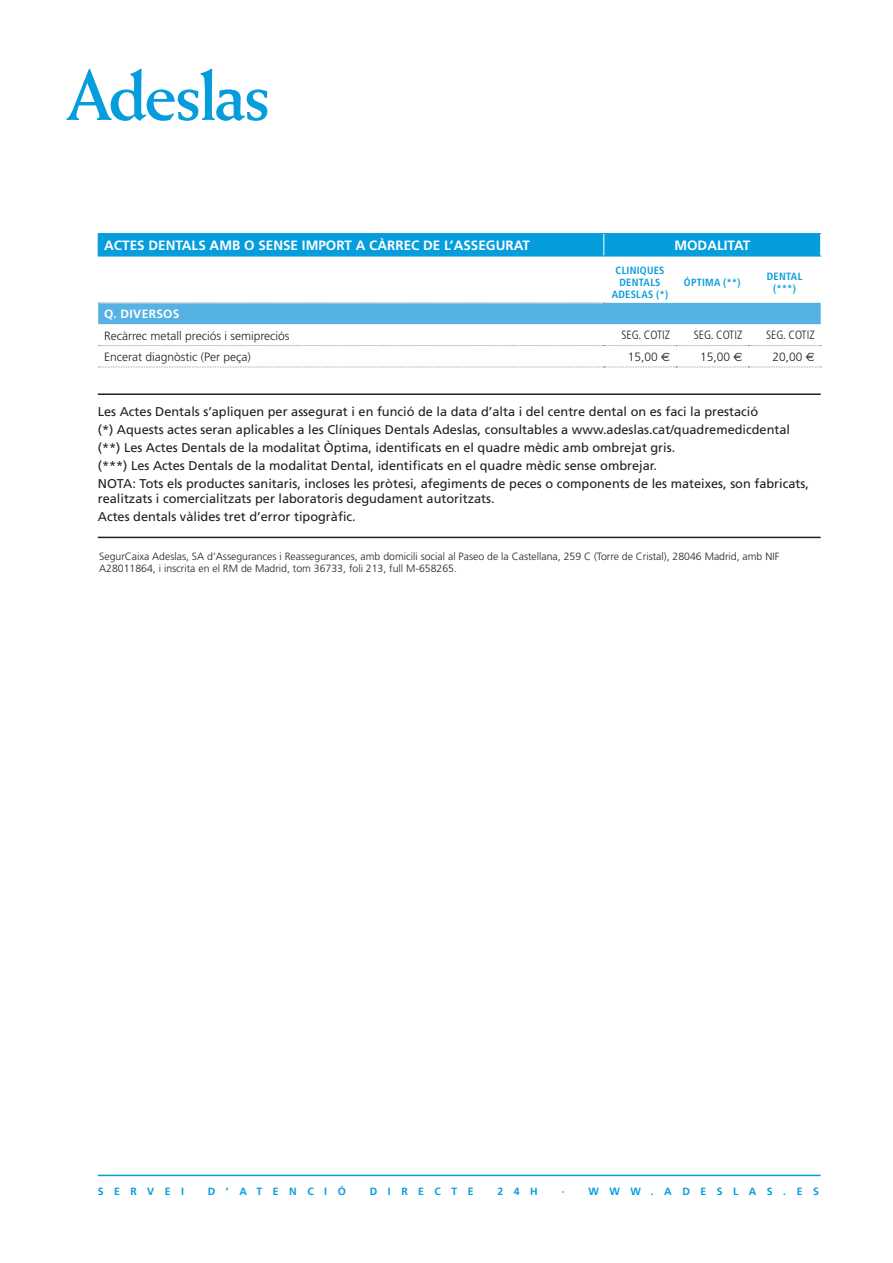
<style>
.page{position:relative;width:893px;height:1263px;background:#fff}
.page>*{position:absolute;margin:0;border:0;box-sizing:border-box;transform-origin:0 0}
.t1{font:700 13.5px "Frutiger";color:#fff}
.t2{font:12.75px/18px "Frutiger";color:#231f20}
.t3{font:300 12px "Frutiger";color:#231f20}
.t4{font:300 condensed 12px "Frutiger";color:#231f20}
.t5{font:700 12px "Frutiger";letter-spacing:.03em;color:#fff}
.t6{font:300 10.5px/12px "Frutiger";color:#231f20}
.t7{font:700 condensed 10.5px/12px "Frutiger";letter-spacing:.025em;color:#069ddc;text-align:center}
.t8{font:700 10.5px "Frutiger";letter-spacing:1em;color:#069ddc}
.s1{font-family:"Euro Sans";font-weight:400}
</style>
<div class="page">
<hr style="left:98px;top:1175px;width:723px;height:1px;background:#069ddc">
<hr style="left:98px;top:393px;width:723px;height:2px;background:#231f20">
<hr style="left:98px;top:537px;width:723px;height:1px;background:#231f20">
<hr style="left:98px;top:233px;width:506px;height:1px;background:#069ddc">
<div style="left:98px;top:234px;width:723px;height:22px;background:#069ddc"></div>
<hr style="left:604px;top:233px;width:72px;height:1px;background:#069ddc">
<hr style="left:676px;top:233px;width:72px;height:1px;background:#069ddc">
<hr style="left:748px;top:233px;width:73px;height:1px;background:#069ddc">
<hr style="left:98px;top:256px;width:506px;height:1px;background:#069ddc">
<hr style="left:604px;top:256px;width:72px;height:1px;background:#069ddc">
<hr style="left:676px;top:256px;width:72px;height:1px;background:#069ddc">
<hr style="left:748px;top:256px;width:73px;height:1px;background:#069ddc">
<svg style="left:98px;top:302px;width:723px;height:22px"></svg>
<svg style="left:99px;top:345px;width:722px;height:1px"></svg>
<svg style="left:99px;top:367px;width:722px;height:1px"></svg>
<svg style="left:67px;top:69px;width:200px;height:52px"></svg>
<p class="t1" style="left:104px;top:237px;width:427px">ACTES DENTALS AMB O SENSE IMPORT A CÀRREC DE L’ASSEGURAT</p>
<p class="t1" style="left:674px;top:237px;width:77px">MODALITAT</p>
<p class="t7" style="left:612px;top:264px;width:58px">CLINIQUES<br>DENTALS<br>ADESLAS (*)</p>
<p class="t7" style="left:684px;top:276px;width:58px">ÓPTIMA (**)</p>
<p class="t7" style="left:767px;top:270px;width:37px">DENTAL (***)</p>
<p class="t5" style="left:104px;top:307px;width:77px">Q. DIVERSOS</p>
<p class="t3" style="left:104px;top:329px;width:187px">Recàrrec metall preciós i semipreciós</p>
<p class="t4" style="left:621px;top:328px;width:50px">SEG. COTIZ</p>
<p class="t4" style="left:694px;top:328px;width:50px">SEG. COTIZ</p>
<p class="t4" style="left:766px;top:328px;width:50px">SEG. COTIZ</p>
<p class="t3" style="left:104px;top:350px;width:148px">Encerat diagnòstic (Per peça)</p>
<p class="t3" style="left:628px;top:350px;width:44px">15,00 <span class="s1">€</span></p>
<p class="t3" style="left:700px;top:350px;width:44px">15,00 <span class="s1">€</span></p>
<p class="t3" style="left:772px;top:350px;width:44px">20,00 <span class="s1">€</span></p>
<p class="t2" style="left:98px;top:402px;width:713px">Les Actes Dentals s’apliquen per assegurat i en funció de la data d’alta i del centre dental on es faci la prestació<br>(*) Aquests actes seran aplicables a les Clíniques Dentals Adeslas, consultables a www.adeslas.cat/quadremedicdental (**) Les Actes Dentals de la modalitat Òptima, identificats en el quadre mèdic amb ombrejat gris.<br>(***) Les Actes Dentals de la modalitat Dental, identificats en el quadre mèdic sense ombrejar.<br>NOTA: Tots els productes sanitaris, incloses les pròtesi, afegiments de peces o components de les mateixes, son fabricats,</p>
<p class="t2" style="left:98px;top:490px;width:398px">realitzats i comercialitzats per laboratoris degudament autoritzats.<br>Actes dentals vàlides tret d’error tipogràfic.</p>
<p class="t6" style="left:99px;top:551px;width:682px">SegurCaixa Adeslas, SA d’Assegurances i Reassegurances, amb domicili social al Paseo de la Castellana, 259 C (Torre de Cristal), 28046 Madrid, amb NIF<br>A28011864, i inscrita en el RM de Madrid, tom 36733, foli 213, full M-658265.</p>
<p class="t8" style="left:98px;top:1185px;width:88px">SERVEI</p>
<p class="t8" style="left:208px;top:1185px;width:140px">D’ATENCIÓ</p>
<p class="t8" style="left:370px;top:1185px;width:105px">DIRECTE</p>
<p class="t8" style="left:498px;top:1185px;width:42px">24H</p>
<p class="t8" style="left:562px;top:1185px;width:259px">· WWW.ADESLAS.ES</p>
</div>
